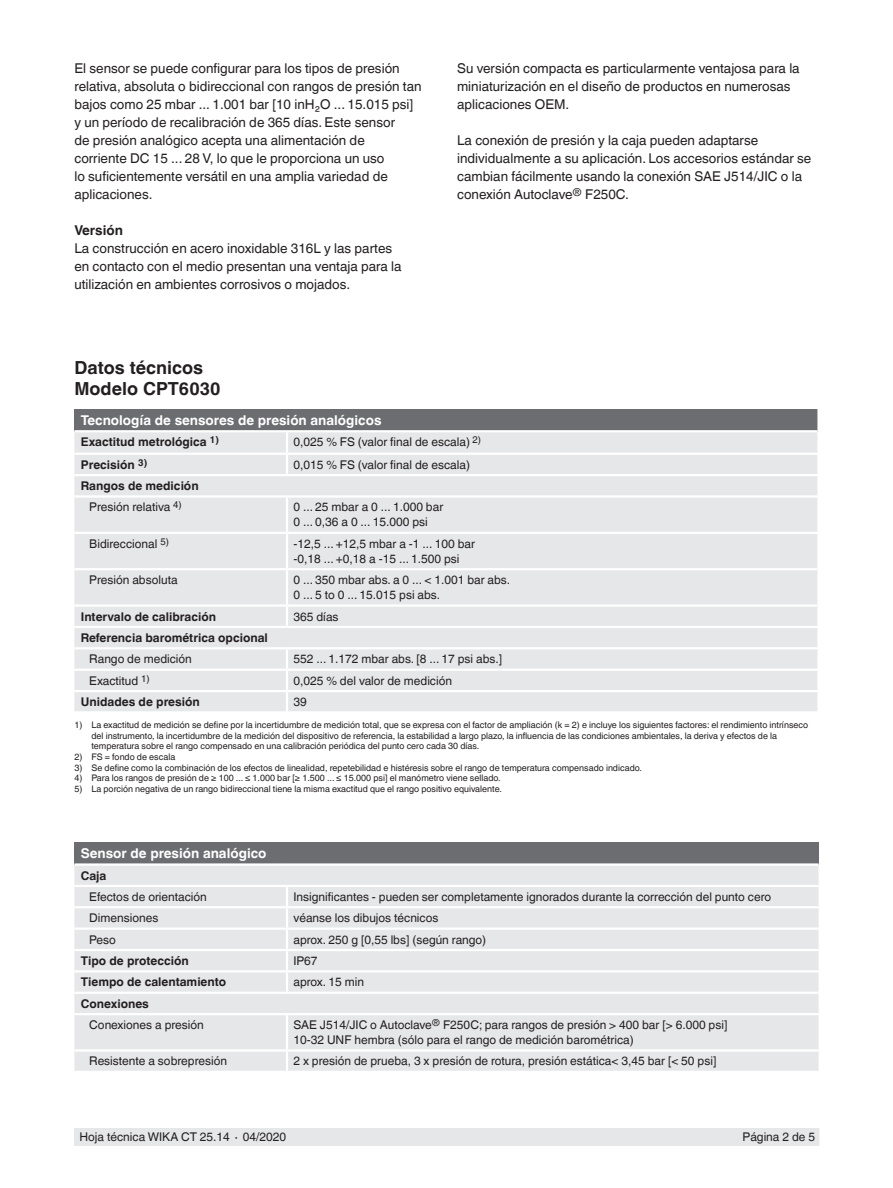
<style>
.page{position:relative;width:893px;height:1188px;background:#fff}
.page>*{position:absolute;margin:0;border:0;box-sizing:border-box;transform-origin:0 0}
.t1{font:700 18px/21px "Helvetica World";color:#231f20}
.t2{font:13.5px/18px "Helvetica World";color:#231f20}
.t3{font:700 13.5px "Helvetica World";color:#fff}
.t4{font:700 13.5px "Helvetica World";color:#231f20}
.t5{font:12px/15px "Helvetica World";color:#231f20}
.t6{font:700 12px/21.3px "Helvetica World";color:#231f20}
.t7{font:9px/10.5px "Helvetica World";color:#231f20}
.s1{font-weight:400}
</style>
<div class="page">
<div style="left:75px;top:1128px;width:744px;height:17px;background:#e6e7e9"></div>
<div style="left:74px;top:409px;width:745px;height:22px;background:#6c6d70"></div>
<div style="left:74px;top:432px;width:743px;height:279px;background:#e6e7e9"></div>
<hr style="left:817px;top:409px;width:3px;height:22px;background:#fff">
<hr style="left:74px;top:430px;width:213px;height:2px;background:#fff">
<hr style="left:74px;top:669px;width:213px;height:2px;background:#fff">
<hr style="left:74px;top:690px;width:213px;height:2px;background:#fff">
<hr style="left:74px;top:453px;width:213px;height:2px;background:#fff">
<hr style="left:74px;top:474px;width:213px;height:2px;background:#fff">
<hr style="left:287px;top:474px;width:533px;height:2px;background:#fff">
<hr style="left:74px;top:626px;width:213px;height:2px;background:#fff">
<hr style="left:287px;top:626px;width:533px;height:2px;background:#fff">
<hr style="left:74px;top:647px;width:213px;height:2px;background:#fff">
<svg style="left:286px;top:607px;width:2px;height:19px"></svg>
<hr style="left:287px;top:647px;width:533px;height:2px;background:#fff">
<hr style="left:286px;top:649px;width:2px;height:20px;background:#fff">
<hr style="left:287px;top:669px;width:533px;height:2px;background:#fff">
<hr style="left:287px;top:690px;width:533px;height:2px;background:#fff">
<svg style="left:286px;top:671px;width:2px;height:40px"></svg>
<hr style="left:287px;top:430px;width:530px;height:2px;background:#fff">
<hr style="left:287px;top:453px;width:533px;height:2px;background:#fff">
<hr style="left:286px;top:432px;width:2px;height:21px;background:#fff">
<hr style="left:74px;top:495px;width:213px;height:3px;background:#fff">
<hr style="left:74px;top:532px;width:213px;height:2px;background:#fff">
<hr style="left:74px;top:568px;width:213px;height:2px;background:#fff">
<hr style="left:74px;top:604px;width:213px;height:3px;background:#fff">
<hr style="left:287px;top:495px;width:533px;height:3px;background:#fff">
<hr style="left:286px;top:498px;width:2px;height:34px;background:#fff">
<hr style="left:287px;top:532px;width:533px;height:2px;background:#fff">
<hr style="left:286px;top:534px;width:2px;height:34px;background:#fff">
<hr style="left:287px;top:568px;width:530px;height:2px;background:#fff">
<hr style="left:287px;top:604px;width:530px;height:3px;background:#fff">
<hr style="left:286px;top:570px;width:2px;height:34px;background:#fff">
<svg style="left:286px;top:455px;width:2px;height:19px"></svg>
<div style="left:74px;top:842px;width:745px;height:23px;background:#6c6d70"></div>
<div style="left:74px;top:866px;width:745px;height:205px;background:#e6e7e9"></div>
<hr style="left:74px;top:885px;width:214px;height:2px;background:#fff">
<svg style="left:286px;top:887px;width:2px;height:19px"></svg>
<hr style="left:74px;top:906px;width:214px;height:2px;background:#fff">
<hr style="left:286px;top:908px;width:2px;height:20px;background:#fff">
<hr style="left:74px;top:928px;width:214px;height:2px;background:#fff">
<svg style="left:74px;top:930px;width:745px;height:62px"></svg>
<hr style="left:74px;top:992px;width:213px;height:2px;background:#fff">
<hr style="left:287px;top:992px;width:532px;height:2px;background:#fff">
<hr style="left:74px;top:1013px;width:214px;height:2px;background:#fff">
<hr style="left:286px;top:1015px;width:2px;height:34px;background:#fff">
<hr style="left:74px;top:1049px;width:214px;height:3px;background:#fff">
<svg style="left:286px;top:1052px;width:2px;height:19px"></svg>
<hr style="left:288px;top:885px;width:531px;height:2px;background:#fff">
<hr style="left:288px;top:906px;width:531px;height:2px;background:#fff">
<hr style="left:288px;top:928px;width:531px;height:2px;background:#fff">
<hr style="left:288px;top:949px;width:531px;height:2px;background:#fff">
<hr style="left:288px;top:1013px;width:531px;height:2px;background:#fff">
<hr style="left:288px;top:1049px;width:531px;height:3px;background:#fff">
<hr style="left:74px;top:863px;width:213px;height:3px;background:#fff">
<hr style="left:287px;top:863px;width:532px;height:3px;background:#fff">
<p class="t2" style="left:74px;top:60px;width:349px">El sensor se puede configurar para los tipos de presión relativa, absoluta o bidireccional con rangos de presión tan bajos como 25 mbar ... 1.001 bar [10 inH₂O ... 15.015 psi] y un período de recalibración de 365 días. Este sensor<br>de presión analógico acepta una alimentación de<br>corriente DC 15 ... 28 V, lo que le proporciona un uso<br>lo suficientemente versátil en una amplia variedad de aplicaciones.</p>
<p class="t4" style="left:74px;top:223px;width:50px">Versión</p>
<p class="t2" style="left:74px;top:240px;width:329px">La construcción en acero inoxidable 316L y las partes en contacto con el medio presentan una ventaja para la utilización en ambientes corrosivos o mojados.</p>
<p class="t2" style="left:457px;top:60px;width:344px">Su versión compacta es particularmente ventajosa para la miniaturización en el diseño de productos en numerosas aplicaciones OEM.</p>
<p class="t2" style="left:457px;top:132px;width:356px">La conexión de presión y la caja pueden adaptarse individualmente a su aplicación. Los accesorios estándar se cambian fácilmente usando la conexión SAE J514/JIC o la conexión Autoclave<sup>®</sup> F250C.</p>
<h1 class="t1" style="left:74px;top:358px;width:148px">Datos técnicos<br>Modelo CPT6030</h1>
<p class="t3" style="left:81px;top:412px;width:302px">Tecnología de sensores de presión analógicos</p>
<p class="t6" style="left:81px;top:431px;width:140px">Exactitud metrológica <sup>1)</sup></p>
<p class="t5" style="left:293px;top:435px;width:189px">0,025 % FS (valor final de escala) <sup>2)</sup></p>
<p class="t6" style="left:81px;top:454px;width:68px">Precisión <sup>3)</sup></p>
<p class="t5" style="left:293px;top:457px;width:178px">0,015 % FS (valor final de escala)</p>
<p class="t6" style="left:89px;top:475px;width:111px;text-indent:-9px">Rangos de medición<br><span class="s1">Presión relativa</span> <sup>4)</sup></p>
<p class="t5" style="left:293px;top:500px;width:151px">0 ... 25 mbar a 0 ... 1.000 bar<br>0 ... 0,36 a 0 ... 15.000 psi</p>
<p class="t5" style="left:89px;top:536px;width:81px">Bidireccional <sup>5)</sup></p>
<p class="t5" style="left:293px;top:536px;width:183px">-12,5 ... +12,5 mbar a -1 ... 100 bar -0,18 ... +0,18 a -15 ... 1.500 psi</p>
<p class="t5" style="left:89px;top:573px;width:90px">Presión absoluta</p>
<p class="t5" style="left:293px;top:573px;width:218px">0 ... 350 mbar abs. a 0 ... &lt; 1.001 bar abs.<br>0 ... 5 to 0 ... 15.015 psi abs.</p>
<p class="t6" style="left:81px;top:606px;width:137px">Intervalo de calibración</p>
<p class="t5" style="left:293px;top:609px;width:47px">365 días</p>
<p class="t6" style="left:81px;top:627px;width:189px">Referencia barométrica opcional</p>
<p class="t5" style="left:89px;top:652px;width:104px">Rango de medición</p>
<p class="t5" style="left:293px;top:652px;width:210px">552 ... 1.172 mbar abs. [8 ... 17 psi abs.]</p>
<p class="t5" style="left:89px;top:673px;width:62px">Exactitud <sup>1)</sup></p>
<p class="t5" style="left:293px;top:673px;width:160px">0,025 % del valor de medición</p>
<p class="t6" style="left:81px;top:691px;width:121px">Unidades de presión</p>
<p class="t5" style="left:293px;top:694px;width:15px">39</p>
<p class="t7" style="left:91px;top:720px;width:718px;text-indent:-17px">1) La exactitud de medición se define por la incertidumbre de medición total, que se expresa con el factor de ampliación (k = 2) e incluye los siguientes factores: el rendimiento intrínseco del instrumento, la incertidumbre de la medición del dispositivo de referencia, la estabilidad a largo plazo, la influencia de las condiciones ambientales, la deriva y efectos de la temperatura sobre el rango compensado en una calibración periódica del punto cero cada 30 días.</p>
<p class="t7" style="left:74px;top:751px;width:102px">2) FS = fondo de escala</p>
<p class="t7" style="left:74px;top:762px;width:569px">3) Se define como la combinación de los efectos de linealidad, repetebilidad e histéresis sobre el rango de temperatura compensado indicado.</p>
<p class="t7" style="left:74px;top:773px;width:428px">4) Para los rangos de presión de ≥ 100 ... ≤ 1.000 bar [≥ 1.500 ... ≤ 15.000 psi] el manómetro viene sellado.</p>
<p class="t7" style="left:74px;top:784px;width:429px">5) La porción negativa de un rango bidireccional tiene la misma exactitud que el rango positivo equivalente.</p>
<p class="t3" style="left:81px;top:846px;width:187px">Sensor de presión analógico</p>
<p class="t6" style="left:81px;top:865px;width:27px">Caja</p>
<p class="t5" style="left:89px;top:889px;width:119px">Efectos de orientación</p>
<p class="t5" style="left:293px;top:889px;width:479px">Insignificantes - pueden ser completamente ignorados durante la corrección del punto cero</p>
<p class="t5" style="left:89px;top:911px;width:71px">Dimensiones</p>
<p class="t5" style="left:293px;top:911px;width:147px">véanse los dibujos técnicos</p>
<p class="t5" style="left:89px;top:932px;width:28px">Peso</p>
<p class="t5" style="left:293px;top:932px;width:194px">aprox. 250 g [0,55 lbs] (según rango)</p>
<p class="t6" style="left:81px;top:950px;width:110px">Tipo de protección</p>
<p class="t5" style="left:293px;top:953px;width:26px">IP67</p>
<p class="t6" style="left:81px;top:972px;width:147px">Tiempo de calentamiento</p>
<p class="t5" style="left:293px;top:975px;width:72px">aprox. 15 min</p>
<p class="t6" style="left:81px;top:993px;width:70px">Conexiones</p>
<p class="t5" style="left:89px;top:1018px;width:116px">Conexiones a presión</p>
<p class="t5" style="left:293px;top:1017px;width:435px">SAE J514/JIC o Autoclave<sup>®</sup> F250C; para rangos de presión &gt; 400 bar [&gt; 6.000 psi]<br>10-32 UNF hembra (sólo para el rango de medición barométrica)</p>
<p class="t5" style="left:89px;top:1054px;width:139px">Resistente a sobrepresión</p>
<p class="t5" style="left:293px;top:1054px;width:424px">2 x presión de prueba, 3 x presión de rotura, presión estática&lt; 3,45 bar [&lt; 50 psi]</p>
<p class="t5" style="left:80px;top:1130px;width:208px">Hoja técnica WIKA CT 25.14 ∙ 04/2020</p>
<p class="t5" style="left:743px;top:1130px;width:74px">Página 2 de 5</p>
</div>
